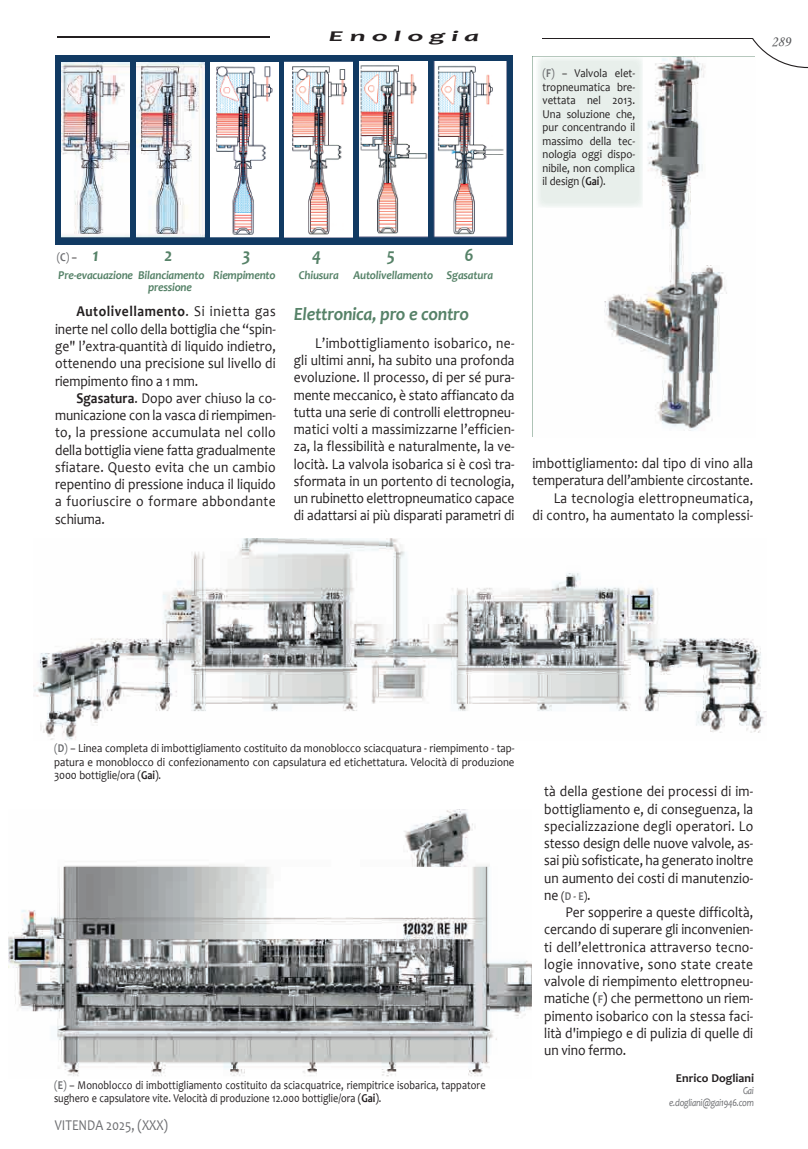
<style>
.page{position:relative;width:808px;height:1149px;background:#fff}
.page>*{position:absolute;margin:0;border:0;box-sizing:border-box;transform-origin:0 0}
.t1{font:italic 700 18.75px "Candara";letter-spacing:-.015em;color:#568268;scale:.95 1}
.t2{font:15px/17.2px "Candara";letter-spacing:.005em;color:#231f20;text-align:justify;scale:.9 1}
.t3{font:15px "Candara";color:#6c6d70;scale:.85 1}
.t4{font:italic 700 15px "Candara";letter-spacing:.2em;color:#231f20;scale:2 1}
.t5{font:15px "Monotype Corsiva";color:#57585a}
.t6{font:12px/13.5px "Candara";letter-spacing:.005em;color:#231f20;text-align:justify;scale:.85 1}
.t7{font:italic 700 12px/12px "Candara";letter-spacing:-.015em;color:#568268;scale:.95 1}
.t8{font:700 12px "Candara";color:#231f20}
.t9{font:12px "Candara";color:#6c6d70;scale:.85 1}
.t10{font:italic 10.5px/12px "Candara";letter-spacing:-.025em;color:#6c6d70;text-align:right;scale:.85 1}
.s1{color:#6c6d70}
.s2{font-weight:700;color:#6c6d70}
.s3{font-weight:700}
.s4{color:#231f20}
.s5{font-weight:700;font-style:italic;font-size:18.75px;color:#568268}
.s6{font-size:12px}
.s7{font-weight:700;font-size:12px;color:#6c6d70}
</style>
<div class="page">
<hr style="left:57px;top:37px;width:213px;height:1px;background:#231f20">
<svg style="left:740px;top:38px;width:68px;height:30px"></svg>
<hr style="left:542px;top:37px;width:210px;height:1px;background:#231f20">
<img style="left:9px;top:809px;width:522px;height:268px">
<img style="left:33px;top:539px;width:733px;height:200px">
<img style="left:532px;top:56px;width:223px;height:381px">
<div style="left:536px;top:57px;width:107px;height:150px;background:#e8efeb"></div>
<div style="left:55px;top:55px;width:458px;height:189px;background:#113a63"></div>
<img style="left:62px;top:62px;width:68px;height:176px">
<img style="left:285px;top:62px;width:68px;height:175px">
<img style="left:210px;top:62px;width:69px;height:176px">
<img style="left:136px;top:62px;width:68px;height:176px">
<img style="left:434px;top:62px;width:72px;height:175px">
<img style="left:359px;top:62px;width:68px;height:175px">
<p class="t4" style="left:329px;top:26px;width:77px">Enologia</p>
<p class="t6" style="left:542px;top:66px;width:111px"><span class="s1">(</span><span class="s2">F</span><span class="s1">)</span> – Valvola elet&shy;tropneumatica bre&shy;vettata nel 2013.<br>Una soluzione che, pur concentrando il massimo della tec&shy;nologia oggi dispo&shy;nibile, non complica il design (<span class="s3">Gai</span>).</p>
<p class="t5" style="left:771px;top:33px;width:21px">289</p>
<p class="t9" style="left:57px;top:249px;width:51px">(<span class="s3">C</span>) <span class="s4">–</span> <span class="s5">1</span></p>
<p class="t1" style="left:165px;top:243px;width:10px">2</p>
<p class="t1" style="left:242px;top:243px;width:10px">3</p>
<p class="t1" style="left:312px;top:243px;width:11px">4</p>
<p class="t1" style="left:387px;top:243px;width:10px">5</p>
<p class="t1" style="left:465px;top:243px;width:11px">6</p>
<p class="t7" style="left:148px;top:268px;width:61px;text-indent:-90px">Pre-evacuazione Bilanciamento pressione</p>
<p class="t7" style="left:213px;top:268px;width:67px">Riempimento</p>
<p class="t7" style="left:299px;top:268px;width:206px">Chiusura Autolivellamento Sgasatura</p>
<p class="t2" style="left:55px;top:303px;width:247px;text-indent:21px"><span class="s3">Autolivellamento</span>. Si inietta gas inerte nel collo della bottiglia che “spin&shy;ge" l’extra-quantità di liquido indietro, ottenendo una precisione sul livello di riempimento fino a 1 mm.</p>
<p class="t2" style="left:55px;top:389px;width:247px;text-indent:21px"><span class="s3">Sgasatura</span>. Dopo aver chiuso la co&shy;municazione con la vasca di riempimen&shy;to, la pressione accumulata nel collo della bottiglia viene fatta gradualmente sfiatare. Questo evita che un cambio repentino di pressione induca il liquido a fuoriuscire o formare abbondante schiuma.</p>
<p class="t1" style="left:294px;top:302px;width:186px">Elettronica, pro e contro</p>
<p class="t2" style="left:294px;top:334px;width:247px;text-indent:21px">L’imbottigliamento isobarico, ne&shy;gli ultimi anni, ha subito una profonda evoluzione. Il processo, di per sé pura&shy;mente meccanico, è stato affiancato da tutta una serie di controlli elettropneu&shy;matici volti a massimizzarne l’efficien&shy;za, la flessibilità e naturalmente, la ve&shy;locità. La valvola isobarica si è così tra&shy;sformata in un portento di tecnologia, un rubinetto elettropneumatico capace di adattarsi ai più disparati parametri di</p>
<p class="t2" style="left:532px;top:454px;width:247px;text-align:right">imbottigliamento: dal tipo di vino alla temperatura dell’ambiente circostante.<br>La tecnologia elettropneumatica,<br>di contro, ha aumentato la complessi-</p>
<p class="t6" style="left:54px;top:741px;width:543px"><span class="s1">(</span><span class="s2">D</span><span class="s1">)</span> – Linea completa di imbottigliamento costituito da monoblocco sciacquatura - riempimento - tap&shy;patura e monoblocco di confezionamento con capsulatura ed etichettatura. Velocità di produzione 3000 bottiglie/ora (<span class="s3">Gai</span>).</p>
<p class="t6" style="left:54px;top:1077px;width:509px"><span class="s1">(</span><span class="s2">E</span><span class="s1">)</span> – Monoblocco di imbottigliamento costituito da sciacquatrice, riempitrice isobarica, tappatore sughero e capsulatore vite. Velocità di produzione 12.000 bottiglie/ora (<span class="s3">Gai</span>).</p>
<p class="t3" style="left:55px;top:1115px;width:134px">VITENDA 2025, (XXX)</p>
<p class="t2" style="left:544px;top:782px;width:234px">tà della gestione dei processi di im&shy;bottigliamento e, di conseguenza, la specializzazione degli operatori. Lo stesso design delle nuove valvole, as&shy;sai più sofisticate, ha generato inoltre un aumento dei costi di manutenzio&shy;ne <span class="s6">(</span><span class="s7">D</span> <span class="s6">-</span> <span class="s7">E</span><span class="s6">)</span>.</p>
<p class="t2" style="left:544px;top:903px;width:234px;text-indent:21px">Per sopperire a queste difficoltà, cercando di superare gli inconvenien&shy;ti dell’elettronica attraverso tecno&shy;logie innovative, sono state create valvole di riempimento elettropneu&shy;matiche (<span class="s7">F</span>) che permettono un riem&shy;pimento isobarico con la stessa faci&shy;lità d'impiego e di pulizia di quelle di un vino fermo.</p>
<p class="t8" style="left:676px;top:1070px;width:80px">Enrico Dogliani</p>
<p class="t10" style="left:669px;top:1084px;width:101px">Gai e.dogliani@gai1946.com</p>
</div>
